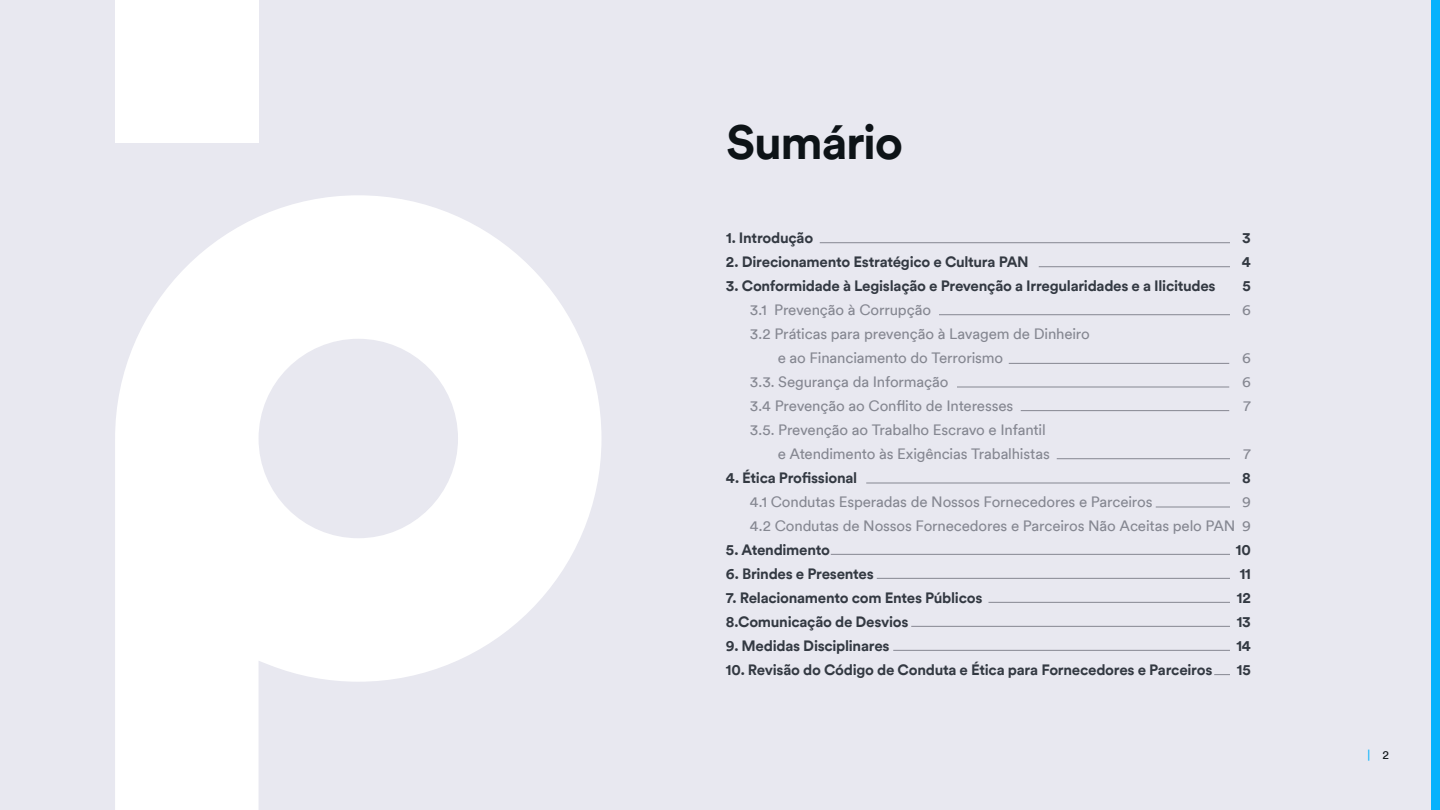
<style>
.page{position:relative;width:1440px;height:810px;background:#e8e8f0}
.page>*{position:absolute;margin:0;border:0;box-sizing:border-box;transform-origin:0 0}
.t1{font:700 48px "Circular XXTT";letter-spacing:-.03em;color:#0d1317}
.t2{font:15px/24px "Circular XXTT";letter-spacing:-.01em;color:#858791;text-align:right}
.t3{font:700 15px "Circular XXTT";letter-spacing:-.02em;color:#333942}
.t4{font:12px "Circular XXTT";color:#07b2fd}
.s1{color:#0d1317}
</style>
<div class="page">
<svg style="left:115px;top:195px;width:486px;height:615px;fill:#fff"></svg>
<div style="left:115px;top:0;width:144px;height:142px;background:#fff"></div>
<hr style="left:820px;top:242px;width:410px;height:1px;background:#858791">
<hr style="left:1039px;top:266px;width:191px;height:1px;background:#858791">
<hr style="left:939px;top:314px;width:291px;height:1px;background:#858791">
<hr style="left:1009px;top:363px;width:220px;height:1px;background:#858791">
<hr style="left:1057px;top:458px;width:173px;height:1px;background:#858791">
<hr style="left:866px;top:483px;width:364px;height:1px;background:#858791">
<hr style="left:1156px;top:507px;width:74px;height:1px;background:#858791">
<hr style="left:831px;top:554px;width:399px;height:1px;background:#858791">
<hr style="left:877px;top:578px;width:353px;height:1px;background:#858791">
<hr style="left:988px;top:602px;width:242px;height:1px;background:#858791">
<hr style="left:911px;top:626px;width:319px;height:1px;background:#858791">
<hr style="left:893px;top:650px;width:337px;height:1px;background:#858791">
<svg style="left:1214px;top:674px;width:16px;height:1px"></svg>
<hr style="left:957px;top:387px;width:272px;height:1px;background:#858791">
<hr style="left:1021px;top:410px;width:208px;height:1px;background:#858791">
<div style="left:1431px;top:0;width:9px;height:810px;background:#07b2fd"></div>
<h1 class="t1" style="left:726px;top:109px;width:179px">Sumário</h1>
<p class="t3" style="left:726px;top:227px;width:89px">1. Introdução</p>
<p class="t3" style="left:1242px;top:227px;width:10px">3</p>
<p class="t3" style="left:726px;top:251px;width:304px">2. Direcionamento Estratégico e Cultura PAN</p>
<p class="t3" style="left:1242px;top:251px;width:11px">4</p>
<p class="t3" style="left:726px;top:275px;width:491px">3. Conformidade à Legislação e Prevenção a Irregularidades e a Ilicitudes</p>
<p class="t3" style="left:1243px;top:275px;width:10px">5</p>
<p class="t2" style="left:750px;top:297px;width:183px">3.1 Prevenção à Corrupção</p>
<p class="t2" style="left:1242px;top:297px;width:10px">6</p>
<p class="t2" style="left:778px;top:321px;width:314px;text-align:left;text-indent:-28px">3.2 Práticas para prevenção à Lavagem de Dinheiro e ao Financiamento do Terrorismo</p>
<p class="t2" style="left:1242px;top:345px;width:10px">6</p>
<p class="t2" style="left:750px;top:369px;width:200px">3.3. Segurança da Informação</p>
<p class="t2" style="left:1242px;top:369px;width:10px">6</p>
<p class="t2" style="left:750px;top:393px;width:265px">3.4 Prevenção ao Conflito de Interesses</p>
<p class="t2" style="left:1243px;top:393px;width:9px">7</p>
<p class="t2" style="left:750px;top:417px;width:301px">3.5. Prevenção ao Trabalho Escravo e Infantil e Atendimento às Exigências Trabalhistas</p>
<p class="t2" style="left:1243px;top:441px;width:9px">7</p>
<p class="t3" style="left:726px;top:467px;width:133px">4. Ética Profissional</p>
<p class="t3" style="left:1242px;top:467px;width:10px">8</p>
<p class="t2" style="left:750px;top:489px;width:404px">4.1 Condutas Esperadas de Nossos Fornecedores e Parceiros</p>
<p class="t2" style="left:750px;top:489px;width:502px">9<br>4.2 Condutas de Nossos Fornecedores e Parceiros Não Aceitas pelo PAN 9</p>
<p class="t3" style="left:726px;top:539px;width:105px">5. Atendimento</p>
<p class="t3" style="left:1236px;top:539px;width:17px">10</p>
<p class="t3" style="left:726px;top:563px;width:149px">6. Brindes e Presentes</p>
<p class="t3" style="left:1240px;top:563px;width:13px">11</p>
<p class="t3" style="left:726px;top:587px;width:258px">7. Relacionamento com Entes Públicos</p>
<p class="t3" style="left:1237px;top:587px;width:16px">12</p>
<p class="t3" style="left:726px;top:611px;width:184px">8.Comunicação de Desvios</p>
<p class="t3" style="left:1237px;top:611px;width:16px">13</p>
<p class="t3" style="left:726px;top:635px;width:165px">9. Medidas Disciplinares</p>
<p class="t3" style="left:1236px;top:635px;width:16px">14</p>
<p class="t3" style="left:726px;top:659px;width:488px">10. Revisão do Código de Conduta e Ética para Fornecedores e Parceiros</p>
<p class="t3" style="left:1237px;top:659px;width:16px">15</p>
<p class="t4" style="left:1368px;top:747px;width:23px">| <span class="s1">2</span></p>
</div>
